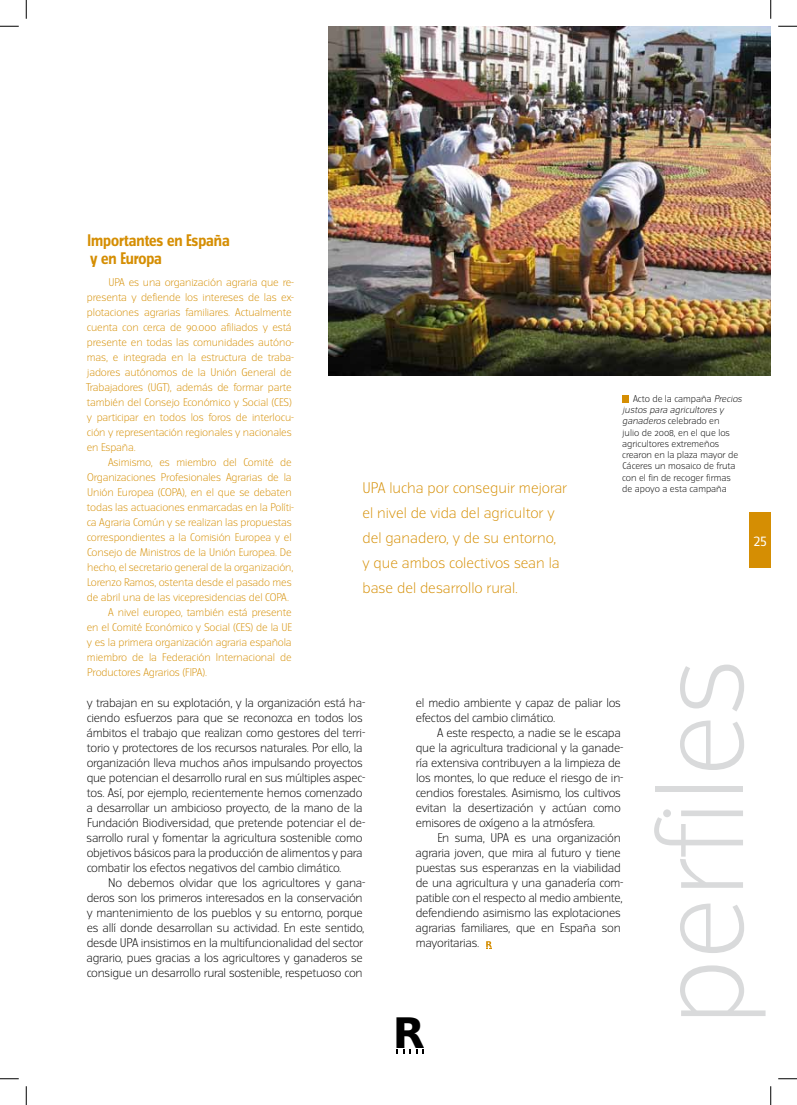
<style>
.page{position:relative;width:797px;height:1105px;background:#fff}
.page>*{position:absolute;margin:0;border:0;box-sizing:border-box;transform-origin:0 0}
.t1{font:300 112.5px "Turmino";letter-spacing:-.01em;color:#d9dadb}
.t2{font:700 41.75px "DejaVu Sans";color:#000}
.t3{font:700 15px/17.5px "Turmino";color:#d58e03}
.t4{font:300 13.75px/25px "Turmino";color:#d58e03}
.t5{font:13.75px "Turmino LF";color:#fff}
.t6{font:300 11.25px/15px "Turmino";letter-spacing:-.02em;color:#000}
.t7{font:300 10px/15px "Turmino";letter-spacing:-.01em;color:#d58e03}
.t8{font:300 8.75px/11.2px "Turmino";color:#000}
.s1{font-style:italic}
</style>
<div class="page">
<div style="left:749px;top:512px;width:21px;height:56px;background:#d58e03"></div>
<div style="left:622px;top:395px;width:6px;height:8px;background:#d58e03"></div>
<img style="left:328px;top:26px;width:442px;height:349px">
<svg style="left:396px;top:1049px;width:28px;height:5px"></svg>
<svg style="left:486px;top:941px;width:6px;height:8px"></svg>
<svg style="left:0;top:25px;width:19px;height:2px"></svg>
<svg style="left:778px;top:25px;width:19px;height:2px"></svg>
<svg style="left:0;top:1078px;width:19px;height:1px"></svg>
<svg style="left:778px;top:1078px;width:19px;height:1px"></svg>
<svg style="left:25px;top:0;width:2px;height:19px"></svg>
<svg style="left:25px;top:1086px;width:2px;height:19px"></svg>
<svg style="left:770px;top:0;width:1px;height:19px"></svg>
<svg style="left:770px;top:1086px;width:1px;height:19px"></svg>
<h3 class="t3" style="left:87px;top:232px;width:144px">Importantes en España y en Europa</h3>
<p class="t7" style="left:86px;top:275px;width:209px;text-indent:22px">UPA es una organización agraria que re&shy;presenta y defiende los intereses de las ex&shy;plotaciones agrarias familiares. Actualmente cuenta con cerca de 90.000 afiliados y está presente en todas las comunidades autóno&shy;mas, e integrada en la estructura de traba&shy;jadores autónomos de la Unión General de Trabajadores (UGT), además de formar parte también del Consejo Económico y Social (CES) y participar en todos los foros de interlocu&shy;ción y representación regionales y nacionales en España.</p>
<p class="t7" style="left:108px;top:455px;width:185px">Asimismo, es miembro del Comité de</p>
<p class="t7" style="left:87px;top:470px;width:206px">Organizaciones Profesionales Agrarias de la</p>
<p class="t7" style="left:87px;top:485px;width:206px">Unión Europea (COPA), en el que se debaten</p>
<p class="t7" style="left:87px;top:500px;width:209px">todas las actuaciones enmarcadas en la Políti-</p>
<p class="t7" style="left:87px;top:515px;width:206px">ca Agraria Común y se realizan las propuestas</p>
<p class="t7" style="left:87px;top:530px;width:206px">correspondientes a la Comisión Europea y el</p>
<p class="t7" style="left:87px;top:545px;width:206px">Consejo de Ministros de la Unión Europea. De</p>
<p class="t7" style="left:87px;top:560px;width:208px">hecho, el secretario general de la organización,</p>
<p class="t7" style="left:87px;top:575px;width:206px">Lorenzo Ramos, ostenta desde el pasado mes</p>
<p class="t7" style="left:87px;top:590px;width:204px">de abril una de las vicepresidencias del COPA.</p>
<p class="t7" style="left:108px;top:605px;width:185px">A nivel europeo, también está presente</p>
<p class="t7" style="left:87px;top:620px;width:207px">en el Comité Económico y Social (CES) de la UE</p>
<p class="t7" style="left:87px;top:635px;width:206px">y es la primera organización agraria española</p>
<p class="t7" style="left:87px;top:650px;width:206px">miembro de la Federación Internacional de</p>
<p class="t7" style="left:87px;top:665px;width:121px">Productores Agrarios (FIPA).</p>
<p class="t8" style="left:622px;top:393px;width:123px;text-indent:11px">Acto de la campaña <span class="s1">Precios j ustos para agricultores y ganaderos</span> celebrado en<br>julio de 2008, en el que los agricultores extremeños crearon en la plaza mayor de<br>Cáceres un mosaico de fruta con el fin de recoger firmas<br>de apoyo a esta campaña</p>
<p class="t4" style="left:362px;top:476px;width:206px">UPA lucha por conseguir mejorar el nivel de vida del agricultor y del ganadero, y de su entorno,<br>y que ambos colectivos sean la base del desarrollo rural.</p>
<p class="t5" style="left:753px;top:532px;width:15px">25</p>
<h1 class="t1" style="left:638px;top:1026px;width:369px;rotate:-90deg">perfiles</h1>
<p class="t6" style="left:87px;top:696px;width:280px">y trabajan en su explotación, y la organización está ha&shy;ciendo esfuerzos para que se reconozca en todos los ámbitos el trabajo que realizan como gestores del terri&shy;torio y protectores de los recursos naturales. Por ello, la organización lleva muchos años impulsando proyectos que potencian el desarrollo rural en sus múltiples aspec&shy;tos. Así, por ejemplo, recientemente hemos comenzado a desarrollar un ambicioso proyecto, de la mano de la Fundación Biodiversidad, que pretende potenciar el de&shy;sarrollo rural y fomentar la agricultura sostenible como objetivos básicos para la producción de alimentos y para combatir los efectos negativos del cambio climático.</p>
<p class="t6" style="left:87px;top:876px;width:280px;text-indent:22px">No debemos olvidar que los agricultores y gana&shy;deros son los primeros interesados en la conservación y mantenimiento de los pueblos y su entorno, porque es allí donde desarrollan su actividad. En este sentido, desde UPA insistimos en la multifuncionalidad del sector agrario, pues gracias a los agricultores y ganaderos se consigue un desarrollo rural sostenible, respetuoso con</p>
<p class="t6" style="left:416px;top:696px;width:207px">el medio ambiente y capaz de paliar los efectos del cambio climático.</p>
<p class="t6" style="left:416px;top:726px;width:209px;text-indent:21px">A este respecto, a nadie se le escapa que la agricultura tradicional y la ganade&shy;ría extensiva contribuyen a la limpieza de los montes, lo que reduce el riesgo de in&shy;cendios forestales. Asimismo, los cultivos evitan la desertización y actúan como emisores de oxígeno a la atmósfera.</p>
<p class="t6" style="left:415px;top:831px;width:209px;text-indent:22px">En suma, UPA es una organización agraria joven, que mira al futuro y tiene puestas sus esperanzas en la viabilidad de una agricultura y una ganadería com&shy;patible con el respecto al medio ambiente, defendiendo asimismo las explotaciones agrarias familiares, que en España son mayoritarias.</p>
<h2 class="t2" style="left:392px;top:999px;width:34px">R</h2>
</div>
